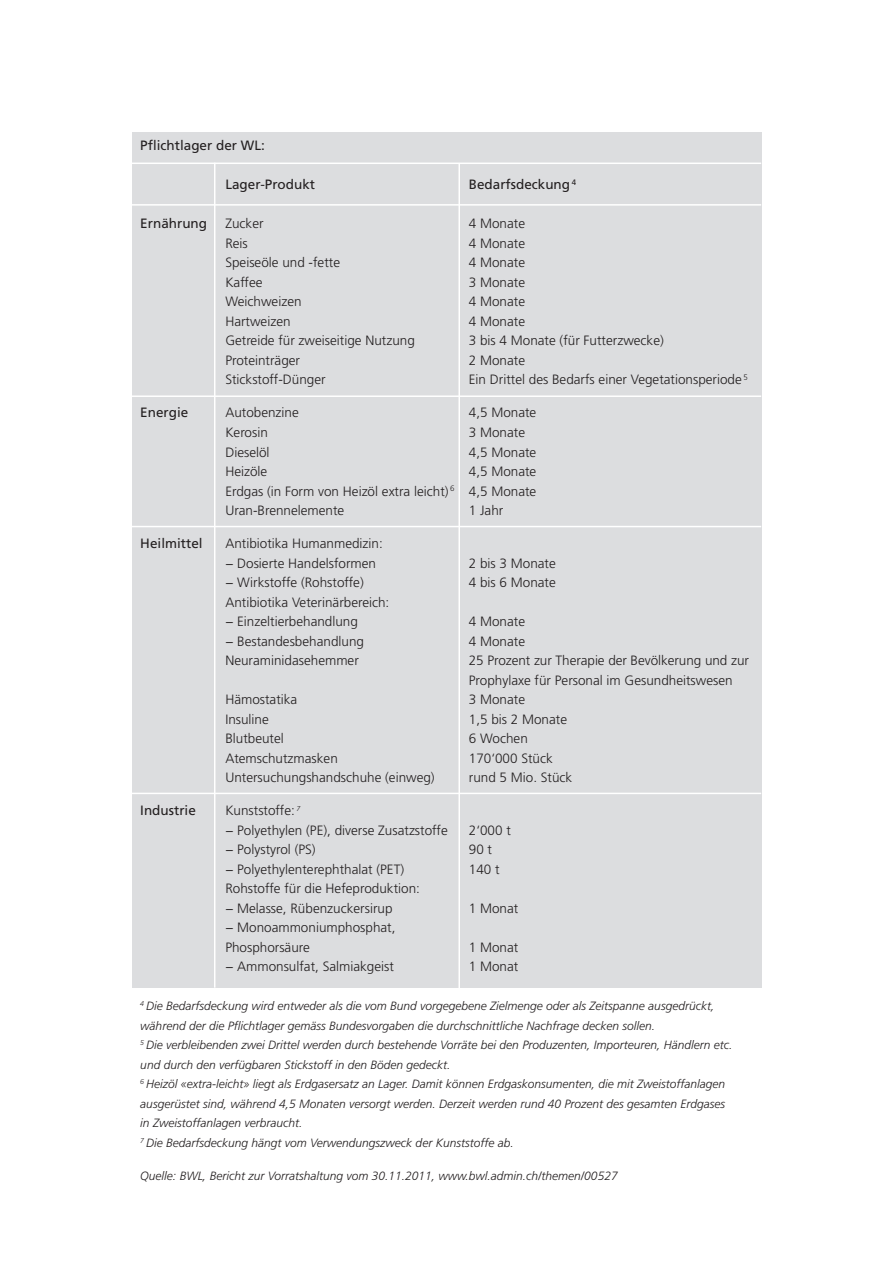
<style>
.page{position:relative;width:893px;height:1263px;background:#fff}
.page>*{position:absolute;margin:0;border:0;box-sizing:border-box;transform-origin:0 0}
.t1{font:300 13.5px/19.5px "Frutiger";color:#231f20}
.t2{font:13.5px "Frutiger";color:#231f20}
.t3{font:italic 300 12px "Frutiger";color:#231f20}
</style>
<div class="page">
<div style="left:132px;top:132px;width:629px;height:855px;background:#dcdddf"></div>
<hr style="left:132px;top:163px;width:629px;height:1px;background:#fff">
<hr style="left:132px;top:204px;width:629px;height:2px;background:#fff">
<hr style="left:132px;top:395px;width:629px;height:2px;background:#fff">
<hr style="left:132px;top:526px;width:629px;height:1px;background:#fff">
<hr style="left:132px;top:793px;width:629px;height:1px;background:#fff">
<hr style="left:214px;top:163px;width:1px;height:825px;background:#fff">
<hr style="left:458px;top:164px;width:2px;height:825px;background:#fff">
<p class="t2" style="left:140px;top:138px;width:126px">Pflichtlager der WL:</p>
<p class="t2" style="left:225px;top:177px;width:91px">Lager-Produkt</p>
<p class="t2" style="left:469px;top:177px;width:109px">Bedarfsdeckung <sup>4</sup></p>
<p class="t2" style="left:140px;top:216px;width:68px">Ernährung</p>
<p class="t1" style="left:225px;top:214px;width:40px">Zucker</p>
<p class="t1" style="left:469px;top:214px;width:58px">4 Monate</p>
<p class="t1" style="left:225px;top:234px;width:24px">Reis</p>
<p class="t1" style="left:469px;top:234px;width:58px">4 Monate</p>
<p class="t1" style="left:225px;top:253px;width:116px">Speiseöle und -fette</p>
<p class="t1" style="left:469px;top:253px;width:58px">4 Monate</p>
<p class="t1" style="left:225px;top:273px;width:39px">Kaffee</p>
<p class="t1" style="left:469px;top:273px;width:58px">3 Monate</p>
<p class="t1" style="left:225px;top:292px;width:78px">Weichweizen</p>
<p class="t1" style="left:469px;top:292px;width:58px">4 Monate</p>
<p class="t1" style="left:225px;top:312px;width:67px">Hartweizen</p>
<p class="t1" style="left:469px;top:312px;width:58px">4 Monate</p>
<p class="t1" style="left:225px;top:331px;width:191px">Getreide für zweiseitige Nutzung</p>
<p class="t1" style="left:469px;top:331px;width:197px">3 bis 4 Monate (für Futterzwecke)</p>
<p class="t1" style="left:225px;top:351px;width:76px">Proteinträger</p>
<p class="t1" style="left:469px;top:351px;width:58px">2 Monate</p>
<p class="t1" style="left:225px;top:370px;width:102px">Stickstoff-Dünger</p>
<p class="t1" style="left:469px;top:370px;width:281px">Ein Drittel des Bedarfs einer Vegetationsperiode <sup>5</sup></p>
<p class="t2" style="left:140px;top:405px;width:50px">Energie</p>
<p class="t1" style="left:225px;top:403px;width:75px">Autobenzine</p>
<p class="t1" style="left:469px;top:403px;width:69px">4,5 Monate</p>
<p class="t1" style="left:225px;top:423px;width:44px">Kerosin</p>
<p class="t1" style="left:469px;top:423px;width:58px">3 Monate</p>
<p class="t1" style="left:225px;top:442px;width:46px">Dieselöl</p>
<p class="t1" style="left:469px;top:442px;width:69px">4,5 Monate</p>
<p class="t1" style="left:225px;top:462px;width:43px">Heizöle</p>
<p class="t1" style="left:469px;top:462px;width:69px">4,5 Monate</p>
<p class="t1" style="left:225px;top:481px;width:312px">Erdgas (in Form von Heizöl extra leicht) <sup>6</sup> 4,5 Monate</p>
<p class="t1" style="left:225px;top:501px;width:121px">Uran-Brennelemente</p>
<p class="t1" style="left:469px;top:501px;width:36px">1 Jahr</p>
<p class="t2" style="left:140px;top:535px;width:64px">Heilmittel</p>
<p class="t1" style="left:225px;top:534px;width:159px">Antibiotika Humanmedizin:</p>
<p class="t1" style="left:225px;top:553px;width:152px">− Dosierte Handelsformen</p>
<p class="t1" style="left:469px;top:553px;width:89px">2 bis 3 Monate</p>
<p class="t1" style="left:225px;top:573px;width:140px">− Wirkstoffe (Rohstoffe)</p>
<p class="t1" style="left:469px;top:573px;width:89px">4 bis 6 Monate</p>
<p class="t1" style="left:225px;top:592px;width:166px">Antibiotika Veterinärbereich:</p>
<p class="t1" style="left:225px;top:612px;width:134px">− Einzeltierbehandlung</p>
<p class="t1" style="left:469px;top:612px;width:58px">4 Monate</p>
<p class="t1" style="left:225px;top:631px;width:140px">− Bestandesbehandlung</p>
<p class="t1" style="left:469px;top:631px;width:58px">4 Monate</p>
<p class="t1" style="left:225px;top:651px;width:135px">Neuraminidasehemmer</p>
<p class="t1" style="left:469px;top:651px;width:282px">25 Prozent zur Therapie der Bevölkerung und zur<br>Prophylaxe für Personal im Gesundheitswesen</p>
<p class="t1" style="left:225px;top:690px;width:73px">Hämostatika</p>
<p class="t1" style="left:469px;top:690px;width:58px">3 Monate</p>
<p class="t1" style="left:225px;top:709px;width:45px">Insuline</p>
<p class="t1" style="left:469px;top:709px;width:100px">1,5 bis 2 Monate</p>
<p class="t1" style="left:225px;top:729px;width:60px">Blutbeutel</p>
<p class="t1" style="left:469px;top:729px;width:61px">6 Wochen</p>
<p class="t1" style="left:225px;top:748px;width:114px">Atemschutzmasken</p>
<p class="t1" style="left:469px;top:748px;width:86px">170‘000 Stück</p>
<p class="t1" style="left:225px;top:768px;width:211px">Untersuchungshandschuhe (einweg)</p>
<p class="t1" style="left:469px;top:768px;width:105px">rund 5 Mio. Stück</p>
<p class="t2" style="left:140px;top:802px;width:57px">Industrie</p>
<p class="t1" style="left:225px;top:801px;width:76px">Kunststoffe: <sup>7</sup></p>
<p class="t1" style="left:225px;top:820px;width:224px">− Polyethylen (PE), diverse Zusatzstoffe</p>
<p class="t1" style="left:469px;top:820px;width:44px">2‘000 t</p>
<p class="t1" style="left:225px;top:840px;width:92px">− Polystyrol (PS)</p>
<p class="t1" style="left:469px;top:840px;width:25px">90 t</p>
<p class="t1" style="left:225px;top:859px;width:180px">− Polyethylenterephthalat (PET)</p>
<p class="t1" style="left:469px;top:859px;width:32px">140 t</p>
<p class="t1" style="left:225px;top:879px;width:196px">Rohstoffe für die Hefeproduktion:</p>
<p class="t1" style="left:225px;top:898px;width:169px">− Melasse, Rübenzuckersirup</p>
<p class="t1" style="left:469px;top:898px;width:51px">1 Monat</p>
<p class="t1" style="left:225px;top:918px;width:172px">− Monoammoniumphosphat,</p>
<p class="t1" style="left:225px;top:937px;width:86px">Phosphorsäure</p>
<p class="t1" style="left:469px;top:937px;width:51px">1 Monat</p>
<p class="t1" style="left:225px;top:957px;width:170px">− Ammonsulfat, Salmiakgeist</p>
<p class="t1" style="left:469px;top:957px;width:51px">1 Monat</p>
<p class="t3" style="left:140px;top:999px;width:575px"><sup>4</sup> Die Bedarfsdeckung wird entweder als die vom Bund vorgegebene Zielmenge oder als Zeitspanne ausgedrückt,</p>
<p class="t3" style="left:140px;top:1018px;width:516px">während der die Pflichtlager gemäss Bundesvorgaben die durchschnittliche Nachfrage decken sollen.</p>
<p class="t3" style="left:140px;top:1038px;width:594px"><sup>5</sup> Die verbleibenden zwei Drittel werden durch bestehende Vorräte bei den Produzenten, Importeuren, Händlern etc.</p>
<p class="t3" style="left:140px;top:1057px;width:312px">und durch den verfügbaren Stickstoff in den Böden gedeckt.</p>
<p class="t3" style="left:140px;top:1077px;width:586px"><sup>6</sup> Heizöl «extra-leicht» liegt als Erdgasersatz an Lager. Damit können Erdgaskonsumenten, die mit Zweistoffanlagen</p>
<p class="t3" style="left:140px;top:1096px;width:586px">ausgerüstet sind, während 4,5 Monaten versorgt werden. Derzeit werden rund 40 Prozent des gesamten Erdgases</p>
<p class="t3" style="left:140px;top:1116px;width:164px">in Zweistoffanlagen verbraucht.</p>
<p class="t3" style="left:140px;top:1135px;width:375px"><sup>7</sup> Die Bedarfsdeckung hängt vom Verwendungszweck der Kunststoffe ab.</p>
<p class="t3" style="left:140px;top:1168px;width:479px">Quelle: BWL, Bericht zur Vorratshaltung vom 30.11.2011, www.bwl.admin.ch/themen/00527</p>
</div>
